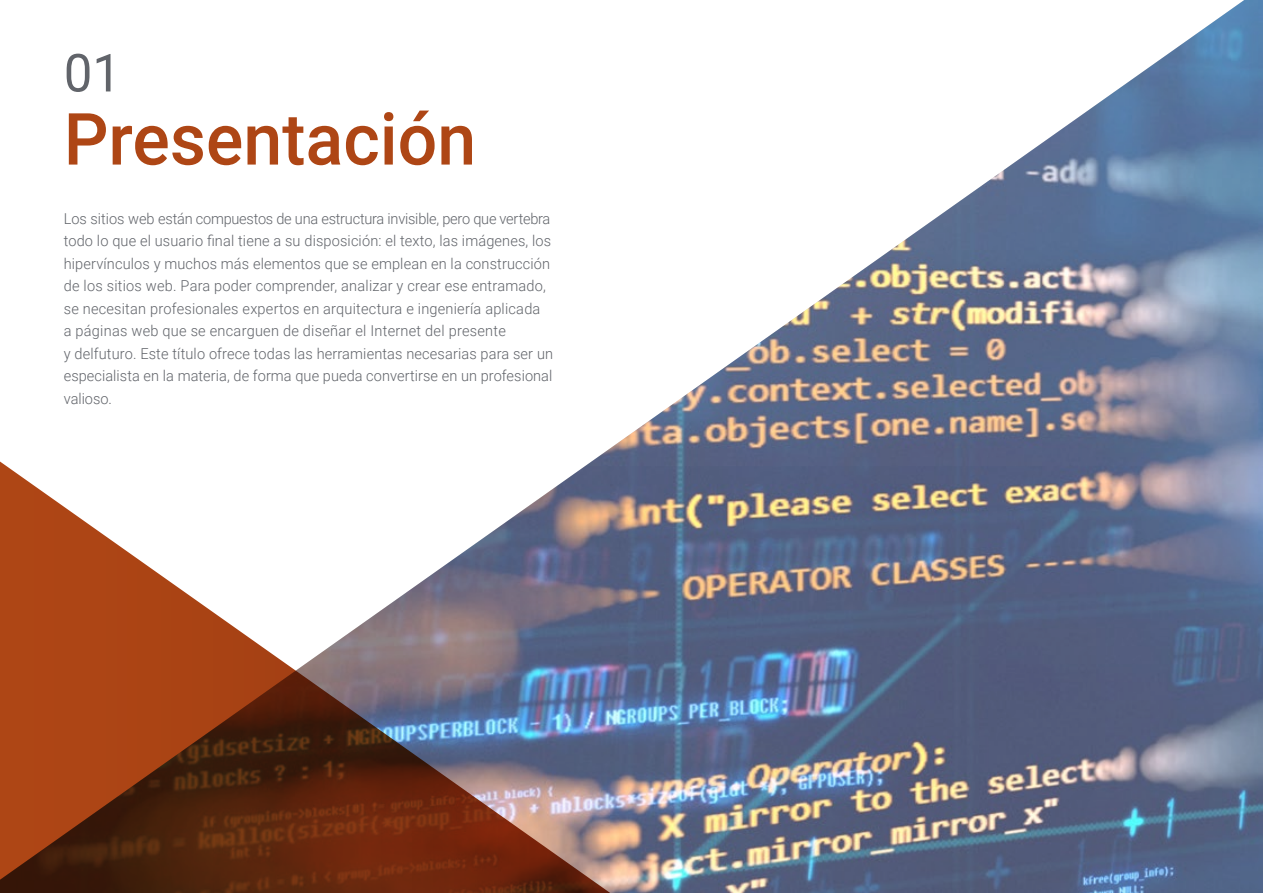
<style>
.page{position:relative;width:1263px;height:893px;background:#fff}
.page>*{position:absolute;margin:0;border:0;box-sizing:border-box;transform-origin:0 0}
.t1{font:500 72px "Roboto";color:#ae4615}
.t2{font:52.5px "Roboto";color:#61646a}
.t3{font:300 15px/22.5px "Roboto";letter-spacing:.01em;color:#61646a}
</style>
<div class="page">
<img style="left:613px;top:0;width:650px;height:893px">
<svg style="left:0;top:446px;width:640px;height:447px"></svg>
<h2 class="t2" style="left:64px;top:36px;width:59px">01</h2>
<h1 class="t1" style="left:64px;top:89px;width:414px">Presentación</h1>
<p class="t3" style="left:64px;top:207px;width:491px">Los sitios web están compuestos de una estructura invisible, pero que vertebra todo lo que el usuario final tiene a su disposición: el texto, las imágenes, los hipervínculos y muchos más elementos que se emplean en la construcción de los sitios web. Para poder comprender, analizar y crear ese entramado, se necesitan profesionales expertos en arquitectura e ingeniería aplicada<br>a páginas web que se encarguen de diseñar el Internet del presente<br>y delfuturo. Este título ofrece todas las herramientas necesarias para ser un especialista en la materia, de forma que pueda convertirse en un profesional valioso.</p>
</div>
